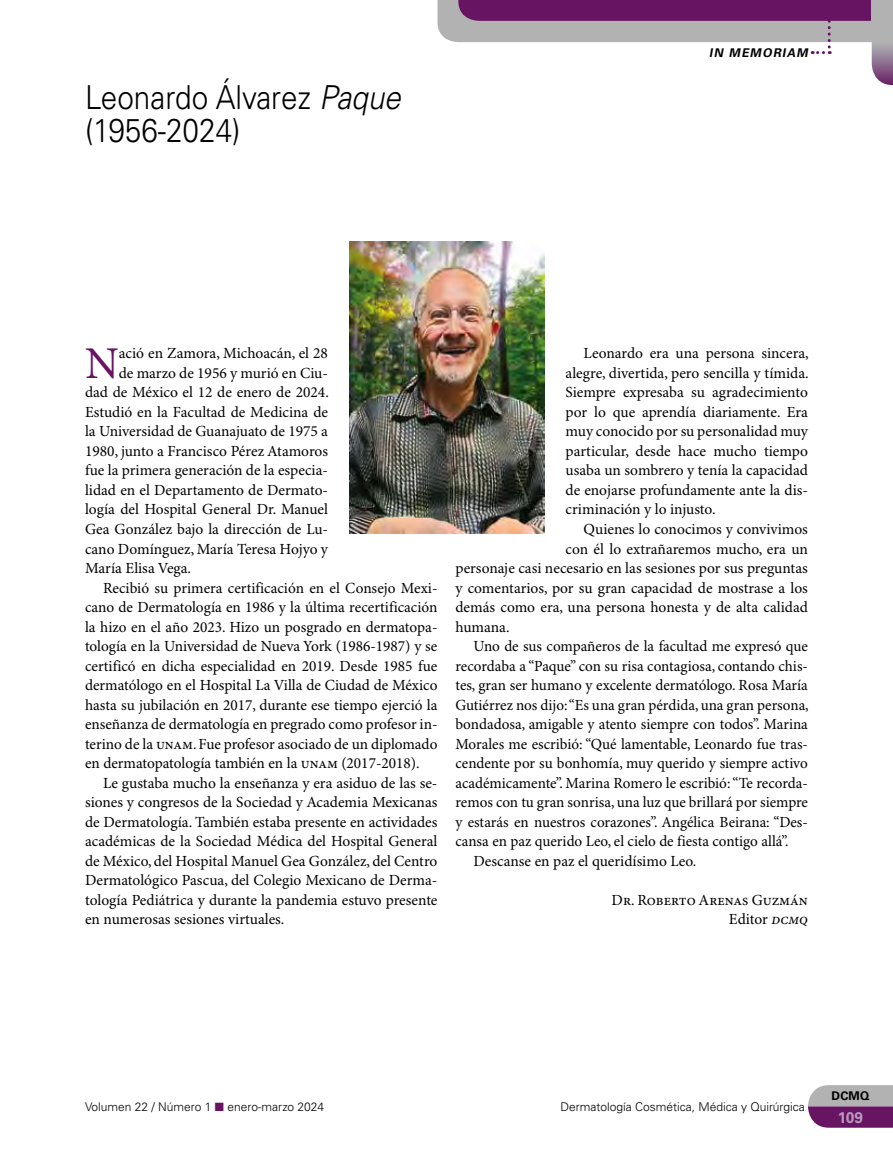
<style>
.page{position:relative;width:893px;height:1149px;background:#fff}
.page>*{position:absolute;margin:0;border:0;box-sizing:border-box;transform-origin:0 0}
.t1{font:45.45px "Minion Pro";color:#671463}
.t2{font:300 33px/33px "Univers LT Std";color:#000;scale:.9 1}
.t3{font:15.45px/19.5px "Minion Pro";color:#000;text-align:justify}
.t4{font:700 15.45px "Univers LT Std";color:#b799bc}
.t5{font:300 12px "Univers LT Std";color:#000}
.t6{font:italic 700 12px "Univers LT Std";color:#000}
.t7{font:700 12px "Univers LT Std";color:#000}
.s1{font-style:italic}
.s2{color:#671463}
</style>
<div class="page">
<svg style="left:437px;top:0;width:456px;height:85px"></svg>
<svg style="left:808px;top:1085px;width:85px;height:42px;background:#936c91"></svg>
<div style="left:872px;top:0;width:21px;height:42px;background:#b3b2b2"></div>
<img style="left:349px;top:241px;width:195px;height:293px">
<h2 class="t2" style="left:85px;top:81px;width:352px">Leonardo Álvarez <span class="s1">Paque </span>(1956-2024)</h2>
<p class="t6" style="left:709px;top:46px;width:103px">IN MEMORIAM</p>
<h1 class="t1" style="left:85px;top:336px;width:35px">N</h1>
<p class="t3" style="left:119px;top:344px;width:211px">ació en Zamora, Michoacán, el 28</p>
<p class="t3" style="left:119px;top:363px;width:211px">de marzo de 1956 y murió en Ciu-</p>
<p class="t3" style="left:85px;top:383px;width:245px">dad de México el 12 de enero de 2024.</p>
<p class="t3" style="left:85px;top:402px;width:244px">Estudió en la Facultad de Medicina de</p>
<p class="t3" style="left:85px;top:422px;width:244px">la Universidad de Guanajuato de 1975 a</p>
<p class="t3" style="left:85px;top:441px;width:244px">1980, junto a Francisco Pérez Atamoros</p>
<p class="t3" style="left:85px;top:461px;width:244px">fue la primera generación de la especia-</p>
<p class="t3" style="left:85px;top:480px;width:244px">lidad en el Departamento de Dermato-</p>
<p class="t3" style="left:85px;top:500px;width:244px">logía del Hospital General Dr. Manuel</p>
<p class="t3" style="left:85px;top:519px;width:244px">Gea González bajo la dirección de Lu-</p>
<p class="t3" style="left:85px;top:539px;width:245px">cano Domínguez, María Teresa Hojyo y</p>
<p class="t3" style="left:85px;top:558px;width:108px">María Elisa Vega.</p>
<p class="t3" style="left:103px;top:578px;width:336px">Recibió su primera certificación en el Consejo Mexi-</p>
<p class="t3" style="left:85px;top:597px;width:354px">cano de Dermatología en 1986 y la última recertificación</p>
<p class="t3" style="left:85px;top:617px;width:354px">la hizo en el año 2023. Hizo un posgrado en dermatopa-</p>
<p class="t3" style="left:85px;top:636px;width:354px">tología en la Universidad de Nueva York (1986-1987) y se</p>
<p class="t3" style="left:85px;top:656px;width:354px">certificó en dicha especialidad en 2019. Desde 1985 fue</p>
<p class="t3" style="left:85px;top:675px;width:354px">dermatólogo en el Hospital La Villa de Ciudad de México</p>
<p class="t3" style="left:85px;top:695px;width:354px">hasta su jubilación en 2017, durante ese tiempo ejerció la</p>
<p class="t3" style="left:85px;top:714px;width:354px">enseñanza de dermatología en pregrado como profesor in-</p>
<p class="t3" style="left:85px;top:734px;width:354px">terino de la unam. Fue profesor asociado de un diplomado</p>
<p class="t3" style="left:85px;top:753px;width:336px">en dermatopatología también en la unam (2017-2018).</p>
<p class="t3" style="left:103px;top:773px;width:336px">Le gustaba mucho la enseñanza y era asiduo de las se-</p>
<p class="t3" style="left:85px;top:792px;width:354px">siones y congresos de la Sociedad y Academia Mexicanas</p>
<p class="t3" style="left:85px;top:812px;width:354px">de Dermatología. También estaba presente en actividades</p>
<p class="t3" style="left:85px;top:831px;width:354px">académicas de la Sociedad Médica del Hospital General</p>
<p class="t3" style="left:85px;top:851px;width:354px">de México, del Hospital Manuel Gea González, del Centro</p>
<p class="t3" style="left:85px;top:870px;width:354px">Dermatológico Pascua, del Colegio Mexicano de Derma-</p>
<p class="t3" style="left:85px;top:890px;width:354px">tología Pediátrica y durante la pandemia estuvo presente</p>
<p class="t3" style="left:85px;top:909px;width:201px">en numerosas sesiones virtuales.</p>
<p class="t3" style="left:566px;top:344px;width:245px;text-indent:18px">Leonardo era una persona sincera, alegre, divertida, pero sencilla y tímida.<br>Siempre expresaba su agradecimiento por lo que aprendía diariamente. Era muy conocido por su personalidad muy particular, desde hace mucho tiempo usaba un sombrero y tenía la capacidad de enojarse profundamente ante la dis&shy;criminación y lo injusto.</p>
<p class="t3" style="left:584px;top:519px;width:226px">Quienes lo conocimos y convivimos</p>
<p class="t3" style="left:566px;top:539px;width:244px">con él lo extrañaremos mucho, era un</p>
<p class="t3" style="left:455px;top:558px;width:354px">personaje casi necesario en las sesiones por sus preguntas</p>
<p class="t3" style="left:455px;top:578px;width:354px">y comentarios, por su gran capacidad de mostrase a los</p>
<p class="t3" style="left:455px;top:597px;width:354px">demás como era, una persona honesta y de alta calidad</p>
<p class="t3" style="left:455px;top:617px;width:56px">humana.</p>
<p class="t3" style="left:473px;top:636px;width:336px">Uno de sus compañeros de la facultad me expresó que</p>
<p class="t3" style="left:455px;top:656px;width:354px">recordaba a “Paque” con su risa contagiosa, contando chis-</p>
<p class="t3" style="left:455px;top:675px;width:354px">tes, gran ser humano y excelente dermatólogo. Rosa María</p>
<p class="t3" style="left:455px;top:695px;width:355px">Gutiérrez nos dijo: “Es una gran pérdida, una gran persona,</p>
<p class="t3" style="left:455px;top:714px;width:354px">bondadosa, amigable y atento siempre con todos”. Marina</p>
<p class="t3" style="left:455px;top:734px;width:354px">Morales me escribió: “Qué lamentable, Leonardo fue tras-</p>
<p class="t3" style="left:455px;top:753px;width:354px">cendente por su bonhomía, muy querido y siempre activo</p>
<p class="t3" style="left:455px;top:773px;width:354px">académicamente”. Marina Romero le escribió: “Te recorda-</p>
<p class="t3" style="left:455px;top:792px;width:354px">remos con tu gran sonrisa, una luz que brillará por siempre</p>
<p class="t3" style="left:455px;top:812px;width:354px">y estarás en nuestros corazones”. Angélica Beirana: “Des-</p>
<p class="t3" style="left:455px;top:831px;width:334px">cansa en paz querido Leo, el cielo de fiesta contigo allá”.</p>
<p class="t3" style="left:473px;top:851px;width:224px">Descanse en paz el queridísimo Leo.</p>
<p class="t3" style="left:612px;top:890px;width:198px;text-align:right">Dr. Roberto Arenas Guzmán<br>Editor <span class="s1">dcmq</span></p>
<p class="t5" style="left:85px;top:1099px;width:241px">Volumen 22 / Número 1 <span class="s2">■</span> enero-marzo 2024</p>
<p class="t5" style="left:560px;top:1098px;width:246px">Dermatología Cosmética, Médica y Quirúrgica</p>
<p class="t7" style="left:831px;top:1088px;width:40px">DCMQ</p>
<p class="t4" style="left:838px;top:1107px;width:27px">109</p>
</div>
